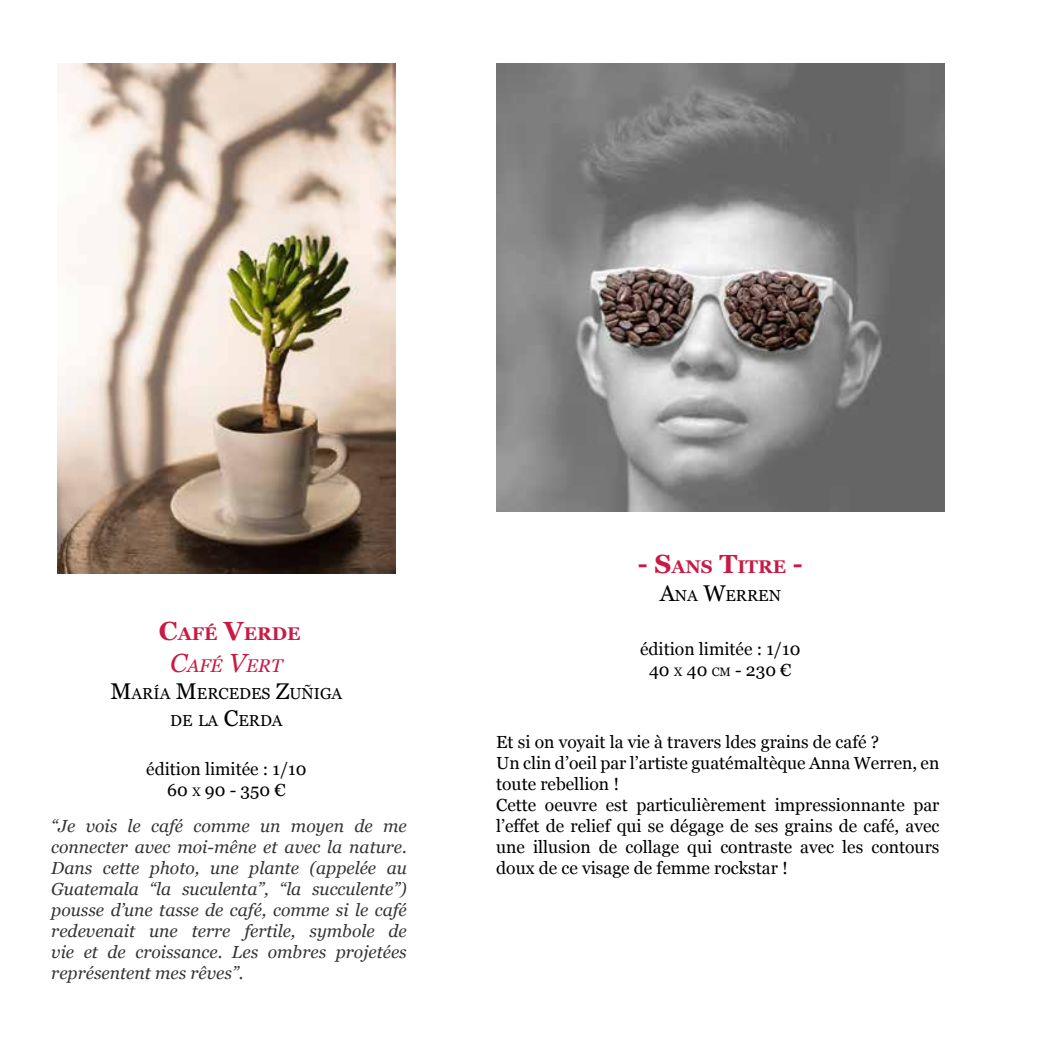
<style>
.page{position:relative;width:1042px;height:1042px;background:#fff}
.page>*{position:absolute;margin:0;border:0;box-sizing:border-box;transform-origin:0 0}
.t1{font:700 18.38px/31.5px "Georgia";color:#c91a44;text-align:center}
.t2{font:17.5px/21px "Georgia";color:#000;text-align:center}
.t3{font:italic 17.5px/21px "Georgia";color:#363434;text-align:justify}
.t4{font:15.92px/27.3px "Georgia";color:#000}
.s1{font-size:26.25px}
.s2{font-weight:400;font-style:italic;font-size:26.25px}
.s3{font-weight:400;font-style:italic}
.s4{font-size:22.75px}
.s5{font-style:inherit}
.s6{font-size:12.25px}
</style>
<div class="page">
<img style="left:57px;top:63px;width:338px;height:510px">
<img style="left:496px;top:63px;width:448px;height:449px">
<p class="t1" style="left:159px;top:617px;width:143px"><span class="s1">C</span>AFÉ <span class="s1">V</span>ERDE<br><span class="s2">C</span><span class="s3">AFÉ</span> <span class="s2">V</span><span class="s3">ERT</span></p>
<p class="t4" style="left:170px;top:679px;width:162px;text-indent:-60px"><span class="s4">M</span>ARÍA <span class="s4">M</span>ERCEDES <span class="s4">Z</span>UÑIGA<br>DE LA <span class="s4">C</span>ERDA</p>
<p class="t2" style="left:146px;top:757px;width:162px">édition limitée : 1/10<br><span class="s5">60</span> <span class="s6">X</span> <span class="s5">90 - 350 €</span></p>
<p class="t3" style="left:51px;top:815px;width:357px">“Je vois le café comme un moyen de me connecter avec moi-mêne et avec la nature.<br>Dans cette photo, une plante (appelée au Guatemala “la suculenta”, “la succulente”) pousse d’une tasse de café, comme si le café redevenait une terre fertile, symbole de vie et de croissance. Les ombres projetées représentent mes rêves”.</p>
<p class="t1" style="left:638px;top:550px;width:166px"><span class="s1">- S</span>ANS <span class="s1">T</span>ITRE <span class="s1">-</span></p>
<p class="t4" style="left:660px;top:581px;width:123px"><span class="s4">A</span>NA <span class="s4">W</span>ERREN</p>
<p class="t2" style="left:640px;top:638px;width:162px">édition limitée : 1/10<br><span class="s5">40</span> <span class="s6">X</span> <span class="s5">40</span> <span class="s6">CM</span> <span class="s5">- 230 €</span></p>
<p class="t2" style="left:496px;top:731px;width:445px;text-align:left">Et si on voyait la vie à travers ldes grains de café ?<br>Un clin d’oeil par l’artiste guatémaltèque Anna Werren, en toute rebellion !<br>Cette oeuvre est particulièrement impressionnante par l’effet de relief qui se dégage de ses grains de café, avec une illusion de collage qui contraste avec les contours doux de ce visage de femme rockstar !</p>
</div>
